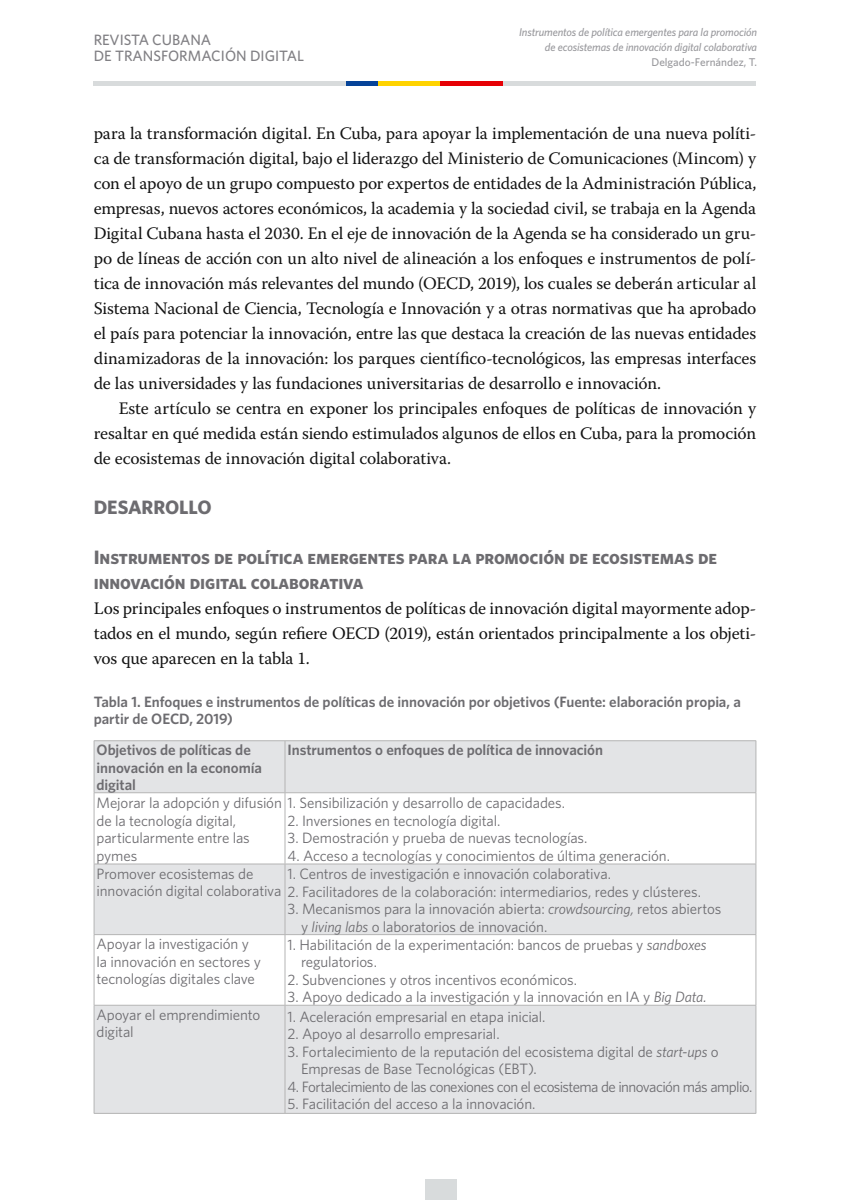
<style>
.page{position:relative;width:850px;height:1200px;background:#fff}
.page>*{position:absolute;margin:0;border:0;box-sizing:border-box;transform-origin:0 0}
.t1{font:19.38px/25px "Whitney Bold SC";letter-spacing:-.005em;color:#6d6c70}
.t2{font:700 19.38px "Whitney";letter-spacing:-.005em;color:#6d6c70}
.t3{font:17.5px/25px "Warnock Pro";letter-spacing:-.01em;color:#131313;text-align:justify}
.t4{font:15px/17.5px "Whitney";letter-spacing:-.01em;color:#6d6c70}
.t5{font:600 15px/17.5px "Whitney";letter-spacing:-.005em;color:#6d6c70}
.t6{font:15px "Whitney";letter-spacing:-.04em;color:#6d6c70}
.t7{font:500 15px/16.2px "Whitney";color:#818084}
.t8{font:italic 500 11.25px/15px "Whitney";letter-spacing:-.01em;color:#98989c;text-align:right}
.t9{font:500 11.25px "Whitney";color:#98989c}
.s1{font-style:italic}
</style>
<div class="page">
<div style="left:94px;top:81px;width:662px;height:5px;background:#d8dbdc"></div>
<div style="left:425px;top:1179px;width:31px;height:21px;background:#d8dbdc"></div>
<div style="left:409px;top:81px;width:16px;height:5px;background:#ffd300"></div>
<div style="left:425px;top:81px;width:16px;height:5px;background:#ffd300"></div>
<div style="left:378px;top:81px;width:31px;height:5px;background:#ffd300"></div>
<div style="left:472px;top:81px;width:31px;height:5px;background:#e60005"></div>
<div style="left:347px;top:81px;width:31px;height:5px;background:#064398"></div>
<div style="left:441px;top:81px;width:31px;height:5px;background:#e60005"></div>
<div style="left:95px;top:741px;width:661px;height:372px;background:#e3e4e6"></div>
<svg style="left:95px;top:793px;width:661px;height:212px"></svg>
<hr style="left:94px;top:740px;width:191px;height:1px;background:#b4b4b4">
<hr style="left:94px;top:741px;width:1px;height:51px;background:#b4b4b4">
<hr style="left:285px;top:740px;width:471px;height:1px;background:#b4b4b4">
<hr style="left:285px;top:741px;width:1px;height:51px;background:#b4b4b4">
<hr style="left:756px;top:741px;width:1px;height:51px;background:#b4b4b4">
<hr style="left:94px;top:792px;width:191px;height:1px;background:#b4b4b4">
<hr style="left:94px;top:793px;width:1px;height:71px;background:#b4b4b4">
<hr style="left:285px;top:792px;width:471px;height:1px;background:#b4b4b4">
<hr style="left:285px;top:793px;width:1px;height:71px;background:#b4b4b4">
<hr style="left:756px;top:793px;width:1px;height:71px;background:#b4b4b4">
<hr style="left:94px;top:864px;width:191px;height:1px;background:#b4b4b4">
<hr style="left:94px;top:864px;width:1px;height:70px;background:#b4b4b4">
<hr style="left:285px;top:864px;width:471px;height:1px;background:#b4b4b4">
<hr style="left:285px;top:864px;width:1px;height:70px;background:#b4b4b4">
<hr style="left:756px;top:864px;width:1px;height:70px;background:#b4b4b4">
<hr style="left:94px;top:934px;width:191px;height:1px;background:#b4b4b4">
<hr style="left:94px;top:935px;width:1px;height:70px;background:#b4b4b4">
<hr style="left:285px;top:934px;width:471px;height:1px;background:#b4b4b4">
<hr style="left:285px;top:935px;width:1px;height:70px;background:#b4b4b4">
<hr style="left:756px;top:935px;width:1px;height:70px;background:#b4b4b4">
<hr style="left:94px;top:1005px;width:191px;height:1px;background:#b4b4b4">
<hr style="left:94px;top:1006px;width:1px;height:107px;background:#b4b4b4">
<hr style="left:285px;top:1005px;width:471px;height:1px;background:#b4b4b4">
<hr style="left:285px;top:1006px;width:1px;height:107px;background:#b4b4b4">
<hr style="left:756px;top:1006px;width:1px;height:107px;background:#b4b4b4">
<hr style="left:94px;top:1113px;width:191px;height:1px;background:#b4b4b4">
<hr style="left:285px;top:1113px;width:471px;height:1px;background:#b4b4b4">
<p class="t7" style="left:94px;top:31px;width:212px">REVISTA CUBANA<br>DE TRANSFORMACIÓN DIGITAL</p>
<p class="t8" style="left:519px;top:24px;width:240px">Instrumentos de política emergentes para la promoción de ecosistemas de innovación digital colaborativa</p>
<p class="t9" style="left:651px;top:55px;width:107px">DELGADO-FERNÁNDEZ, T.</p>
<p class="t3" style="left:94px;top:120px;width:664px">para la transformación digital. En Cuba, para apoyar la implementación de una nueva políti&shy;ca de transformación digital, bajo el liderazgo del Ministerio de Comunicaciones (Mincom) y con el apoyo de un grupo compuesto por expertos de entidades de la Administración Pública, empresas, nuevos actores económicos, la academia y la sociedad civil, se trabaja en la Agenda Digital Cubana hasta el 2030. En el eje de innovación de la Agenda se ha considerado un gru&shy;po de líneas de acción con un alto nivel de alineación a los enfoques e instrumentos de polí&shy;tica de innovación más relevantes del mundo (OECD, 2019), los cuales se deberán articular al Sistema Nacional de Ciencia, Tecnología e Innovación y a otras normativas que ha aprobado el país para potenciar la innovación, entre las que destaca la creación de las nuevas entidades dinamizadoras de la innovación: los parques científico-tecnológicos, las empresas interfaces de las universidades y las fundaciones universitarias de desarrollo e innovación.</p>
<p class="t3" style="left:94px;top:395px;width:664px;text-indent:25px">Este artículo se centra en exponer los principales enfoques de políticas de innovación y resaltar en qué medida están siendo estimulados algunos de ellos en Cuba, para la promoción de ecosistemas de innovación digital colaborativa.</p>
<p class="t2" style="left:94px;top:495px;width:119px">DESARROLLO</p>
<p class="t1" style="left:94px;top:544px;width:625px">Instrumentos de política emergentes para la promoción de ecosistemas de innovación digital colaborativa</p>
<p class="t3" style="left:94px;top:595px;width:664px">Los principales enfoques o instrumentos de políticas de innovación digital mayormente adop&shy;tados en el mundo, según refiere OECD (2019), están orientados principalmente a los objeti&shy;vos que aparecen en la tabla 1.</p>
<p class="t5" style="left:94px;top:692px;width:649px">Tabla 1. Enfoques e instrumentos de políticas de innovación por objetivos (Fuente: elaboración propia, a partir de OECD</p>
<p class="t5" style="left:97px;top:703px;width:156px;line-height:31.1px;text-indent:93px">, 2019)<br>Objetivos de políticas de</p>
<p class="t5" style="left:97px;top:758px;width:167px">innovación en la economía digital</p>
<p class="t5" style="left:287px;top:741px;width:317px">I nstrumentos o enfoques de política de innovación</p>
<p class="t4" style="left:97px;top:794px;width:470px">Mejorar la adopción y difusión 1. Sensibilización y desarrollo de capacidades. de la tecnología digital,<br>particularmente entre las<br>pymes</p>
<p class="t4" style="left:287px;top:811px;width:214px">2. Inversiones en tecnología digital.</p>
<p class="t4" style="left:287px;top:829px;width:302px">3. Demostración y prueba de nuevas tecnologías.</p>
<p class="t4" style="left:287px;top:846px;width:384px">4. Acceso a tecnologías y conocimientos de última generación.</p>
<p class="t4" style="left:97px;top:864px;width:606px;line-height:18.1px">Promover ecosistemas de<br>innovación digital colaborativa 2. Facilitadores de la colaboración: intermediarios, redes y clústeres.</p>
<p class="t4" style="left:287px;top:865px;width:325px">1. Centros de investigación e innovación colaborativa.</p>
<p class="t4" style="left:301px;top:900px;width:422px;text-indent:-14px">3. Mecanismos para la innovación abierta: <span class="s1">crowdsourcing,</span> retos abiertos y <span class="s1">living labs</span> o laboratorios de innovación.</p>
<p class="t4" style="left:97px;top:935px;width:166px">Apoyar la investigación y la innovación en sectores y tecnologías digitales clave</p>
<p class="t4" style="left:301px;top:935px;width:407px;text-indent:-14px">1. Habilitación de la experimentación: bancos de pruebas y <span class="s1">sandboxes </span>regulatorios.</p>
<p class="t4" style="left:287px;top:970px;width:291px">2. Subvenciones y otros incentivos económicos.</p>
<p class="t4" style="left:287px;top:988px;width:421px">3. Apoyo dedicado a la investigación y la innovación en IA y <span class="s1">Big Data.</span></p>
<p class="t4" style="left:97px;top:1006px;width:165px">Apoyar el emprendimiento digital</p>
<p class="t4" style="left:287px;top:1007px;width:260px">1. Aceleración empresarial en etapa inicial.</p>
<p class="t4" style="left:287px;top:1025px;width:214px">2. Apoyo al desarrollo empresarial.</p>
<p class="t4" style="left:301px;top:1042px;width:419px;text-indent:-14px">3. Fortalecimiento de la reputación del ecosistema digital de <span class="s1">start-ups</span> o<br>Empresas de Base Tecnológicas (EBT).</p>
<p class="t6" style="left:287px;top:1078px;width:466px">4. Fortalecimiento de las conexiones con el ecosistema de innovación más amplio.</p>
<p class="t4" style="left:287px;top:1095px;width:250px">5. Facilitación del acceso a la innovación.</p>
</div>
